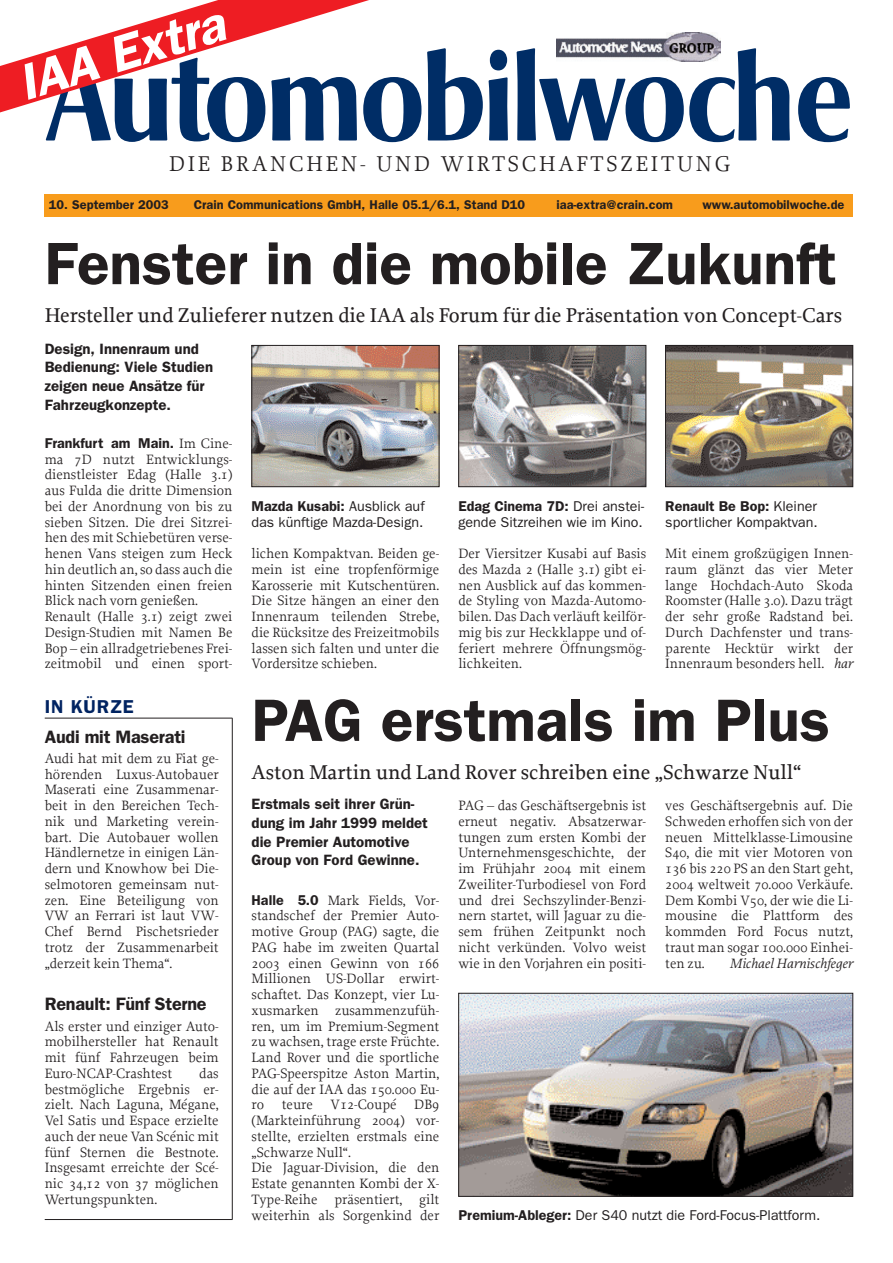
<style>
.page{position:relative;width:893px;height:1263px;background:#fff}
.page>*{position:absolute;margin:0;border:0;box-sizing:border-box;transform-origin:0 0}
.t1{font:500 118.5px "Signata BQ";letter-spacing:-.03em;color:#002d66;scale:.9 1}
.t2{font:600 60px "Franklin Gothic";color:#231f20}
.t3{font:italic 600 51px "Franklin Gothic";color:#fff}
.t4{font:22.5px "Proforma";letter-spacing:.125em;color:#231f20}
.t5{font:500 21px "Proforma";color:#231f20}
.t6{font:600 18.75px "Franklin Gothic";letter-spacing:.035em;color:#002361}
.t7{font:600 18px "Franklin Gothic";letter-spacing:-.01em;color:#231f20}
.t8{font:600 15px/18.8px "Franklin Gothic";color:#231f20}
.t9{font:14.25px/15.8px "Proforma";color:#231f20;text-align:justify}
.t10{font:14.25px/15.8px "Franklin Gothic";color:#231f20}
.t11{font:600 14.25px "Franklin Gothic";color:#231f20}
.t12{font:italic 14.25px "Proforma";color:#231f20}
.t13{font:600 12.75px "Franklin Gothic";color:#231f20}
.s1{font-family:"Proforma";font-weight:400}
.s2{font-weight:600}
.s3{font-style:italic}
.s4{font-family:"Franklin Gothic";font-weight:600}
</style>
<div class="page">
<div style="left:45px;top:194px;width:808px;height:22px;background:#f89c1c"></div>
<img style="left:556px;top:32px;width:164px;height:29px">
<hr style="left:45px;top:718px;width:187px;height:1px;background:#231f20">
<hr style="left:232px;top:718px;width:1px;height:502px;background:#231f20">
<hr style="left:45px;top:1219px;width:187px;height:1px;background:#231f20">
<img style="left:460px;top:347px;width:184px;height:138px">
<div style="left:458px;top:345px;width:188px;height:142px;border:1px solid #231f20"></div>
<img style="left:667px;top:347px;width:184px;height:138px">
<div style="left:665px;top:345px;width:188px;height:142px;border:1px solid #231f20"></div>
<img style="left:460px;top:995px;width:391px;height:200px">
<div style="left:458px;top:993px;width:395px;height:204px;border:1px solid #231f20"></div>
<svg style="left:0;top:0;width:369px;height:113px"></svg>
<img style="left:253px;top:347px;width:184px;height:138px">
<div style="left:251px;top:345px;width:188px;height:142px;border:1px solid #231f20"></div>
<h3 class="t3" style="left:15px;top:67px;width:214px;rotate:-17deg">IAA Extra</h3>
<h1 class="t1" style="left:45px;top:48px;width:899px">Automobilwoche</h1>
<h3 class="t4" style="left:169px;top:155px;width:563px">DIE BRANCHEN- UND WIRTSCHAFTSZEITUNG</h3>
<p class="t13" style="left:49px;top:201px;width:121px">10. September 2003</p>
<p class="t13" style="left:194px;top:201px;width:333px">Crain Communications GmbH, Halle 05.1/6.1, Stand D10</p>
<p class="t13" style="left:556px;top:201px;width:118px">iaa-extra@crain.com</p>
<p class="t13" style="left:702px;top:201px;width:143px">www.automobilwoche.de</p>
<h2 class="t2" style="left:45px;top:243px;width:793px">Fenster in die mobile Zukunft</h2>
<h3 class="t5" style="left:45px;top:307px;width:798px">Hersteller und Zulieferer nutzen die IAA als Forum für die Präsentation von Concept-Cars</h3>
<p class="t8" style="left:45px;top:340px;width:170px">Design, Innenraum und<br>Bedienung: Viele Studien zeigen neue Ansätze für<br>Fahrzeugkonzepte.</p>
<p class="t11" style="left:45px;top:438px;width:189px">Frankfurt am Main. <span class="s1">Im Cine-</span></p>
<p class="t9" style="left:45px;top:452px;width:189px;text-align:left">ma 7D nutzt Entwicklungs&shy;dienstleister Edag (Halle 3.1) aus Fulda die dritte Dimension bei der Anordnung von bis zu sieben Sitzen. Die drei Sitzrei&shy;hen des mit Schiebetüren verse&shy;henen Vans steigen zum Heck hin deutlich an, so dass auch die hinten Sitzenden einen freien<br>Blick nach vorn genießen.<br>Renault (Halle 3.1) zeigt zwei<br>Design-Studien mit Namen Be<br>Bop – ein allradgetriebenes Frei&shy;zeitmobil und einen sport-</p>
<p class="t10" style="left:251px;top:499px;width:174px"><span class="s2">Mazda Kusabi:</span> Ausblick auf das künftige Mazda-Design.</p>
<p class="t10" style="left:458px;top:499px;width:187px"><span class="s2">Edag Cinema 7D:</span> Drei anstei&shy;gende Sitzreihen wie im Kino.</p>
<p class="t10" style="left:665px;top:499px;width:154px"><span class="s2">Renault Be Bop:</span> Kleiner sportlicher Kompaktvan.</p>
<p class="t9" style="left:251px;top:547px;width:189px">lichen Kompaktvan. Beiden ge&shy;mein ist eine tropfenförmige Karosserie mit Kutschentüren.<br>Die Sitze hängen an einer den Innenraum teilenden Strebe, die Rücksitze des Freizeitmobils lassen sich falten und unter die Vordersitze schieben.</p>
<p class="t9" style="left:458px;top:547px;width:189px">Der Viersitzer Kusabi auf Basis des Mazda 2 (Halle 3.1) gibt ei&shy;nen Ausblick auf das kommen&shy;de Styling von Mazda-Automo&shy;bilen. Das Dach verläuft keilför&shy;mig bis zur Heckklappe und of&shy;feriert mehrere Öffnungsmög&shy;lichkeiten.</p>
<p class="t9" style="left:665px;top:547px;width:189px">Mit einem großzügigen Innen&shy;raum glänzt das vier Meter lange Hochdach-Auto Skoda Roomster (Halle 3.0). Dazu trägt der sehr große Radstand bei.<br>Durch Dachfenster und trans&shy;parente Hecktür wirkt der Innenraum besonders hell. <span class="s3">har</span></p>
<h3 class="t6" style="left:45px;top:700px;width:90px">IN KÜRZE</h3>
<h2 class="t2" style="left:251px;top:700px;width:579px">PAG erstmals im Plus</h2>
<h3 class="t5" style="left:251px;top:763px;width:551px">Aston Martin und Land Rover schreiben eine „Schwarze Null“</h3>
<p class="t7" style="left:45px;top:730px;width:142px">Audi mit Maserati</p>
<p class="t9" style="left:45px;top:752px;width:175px">Audi hat mit dem zu Fiat ge&shy;hörenden Luxus-Autobauer Maserati eine Zusammenar&shy;beit in den Bereichen Tech&shy;nik und Marketing verein&shy;bart. Die Autobauer wollen Händlernetze in einigen Län&shy;dern und Knowhow bei Die&shy;selmotoren gemeinsam nut&shy;zen. Eine Beteiligung von VW an Ferrari ist laut VW-Chef Bernd Pischetsrieder trotz der Zusammenarbeit „derzeit kein Thema“.</p>
<p class="t7" style="left:45px;top:998px;width:163px">Renault: Fünf Sterne</p>
<p class="t9" style="left:45px;top:1019px;width:175px">Als erster und einziger Auto&shy;mobilhersteller hat Renault mit fünf Fahrzeugen beim Euro-NCAP-Crashtest</p>
<p class="t8" style="left:251px;top:796px;width:178px">Erstmals seit ihrer Grün&shy;dung im Jahr 1999 meldet die Premier Automotive<br>Group von Ford Gewinne.</p>
<p class="t9" style="left:458px;top:799px;width:189px">PAG – das Geschäftsergebnis ist erneut negativ. Absatzerwar&shy;tungen zum ersten Kombi der Unternehmensgeschichte, der im Frühjahr 2004 mit einem Zweiliter-Turbodiesel von Ford und drei Sechszylinder-Benzi&shy;nern startet, will Jaguar zu die&shy;sem frühen Zeitpunkt noch nicht verkünden. Volvo weist wie in den Vorjahren ein positi-</p>
<p class="t9" style="left:665px;top:799px;width:189px">ves Geschäftsergebnis auf. Die Schweden erhoffen sich von der neuen Mittelklasse-Limousine S40, die mit vier Motoren von 136 bis 220 PS an den Start geht, 2004 weltweit 70.000 Verkäufe.<br>Dem Kombi V50, der wie die Li&shy;mousine die Plattform des kommden Ford Focus nutzt, traut man sogar 100.000 Einhei&shy;ten zu.</p>
<p class="t9" style="left:251px;top:893px;width:189px;text-align:left"><span class="s4">Halle 5.0</span> Mark Fields, Vor&shy;standschef der Premier Auto&shy;motive Group (PAG) sagte, die<br>PAG habe im zweiten Quartal<br>2003 einen Gewinn von 166<br>Millionen US-Dollar erwirt&shy;schaftet. Das Konzept, vier Lu&shy;xusmarken zusammenzufüh&shy;ren, um im Premium-Segment zu wachsen, trage erste Früchte.<br>Land Rover und die sportliche<br>PAG-Speerspitze Aston Martin, die auf der IAA das 150.000 Eu&shy;ro teure V12-Coupé DB9 (Markteinführung 2004) vor&shy;stellte, erzielten erstmals eine „Schwarze Null“.<br>Die Jaguar-Division, die den<br>Estate genannten Kombi der X-<br>Type-Reihe präsentiert, gilt weiterhin als Sorgenkind der</p>
<p class="t12" style="left:729px;top:957px;width:125px">Michael Harnischfeger</p>
<p class="t9" style="left:45px;top:1067px;width:175px;text-indent:154px">das bestmögliche Ergebnis er&shy;zielt. Nach Laguna, Mégane, Vel Satis und Espace erzielte auch der neue Van Scénic mit fünf Sternen die Bestnote.<br>Insgesamt erreichte der Scé&shy;nic 34,12 von 37 möglichen Wertungspunkten.</p>
<p class="t10" style="left:458px;top:1208px;width:363px"><span class="s2">Premium-Ableger:</span> Der S40 nutzt die Ford-Focus-Plattform.</p>
</div>
